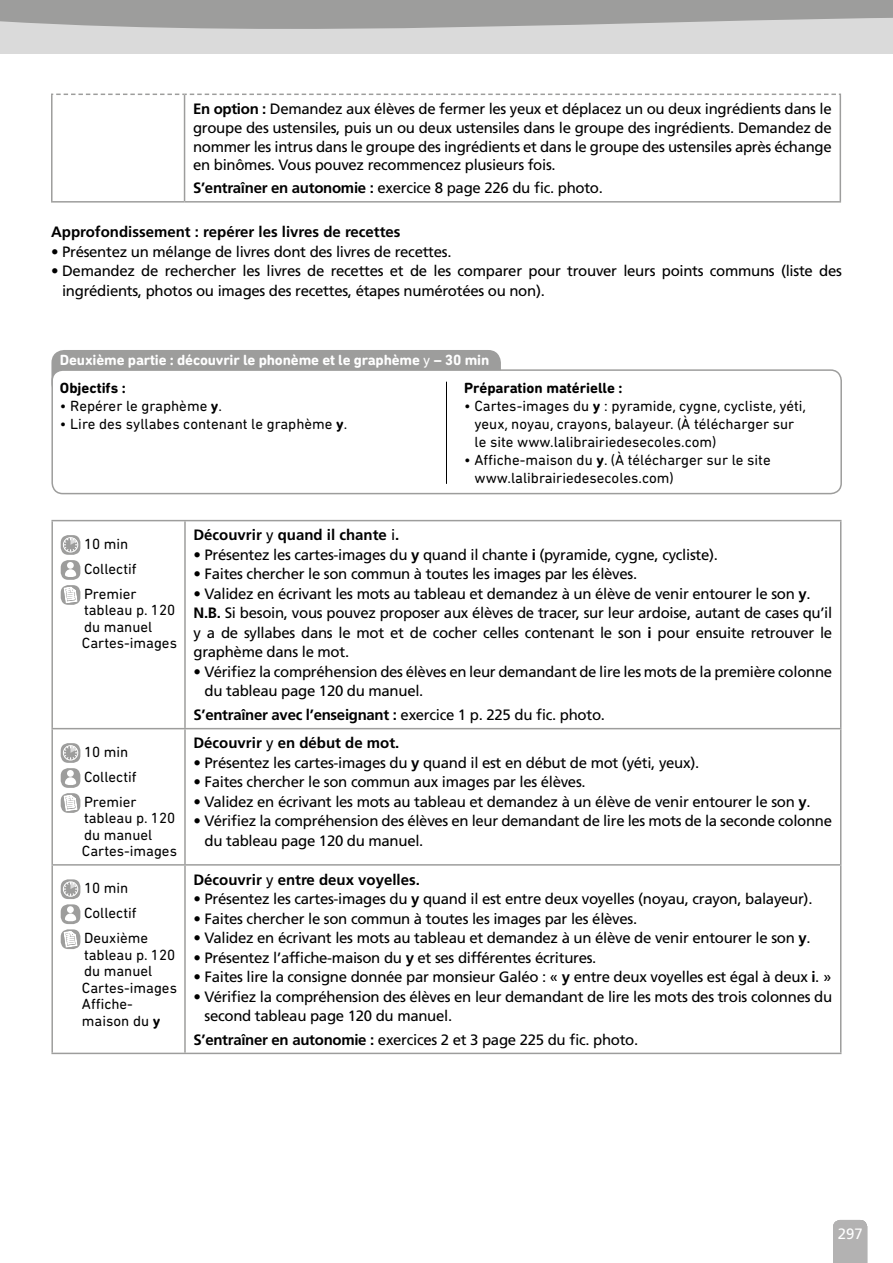
<style>
.page{position:relative;width:893px;height:1263px;background:#fff}
.page>*{position:absolute;margin:0;border:0;box-sizing:border-box;transform-origin:0 0}
.t1{font:15px/19.5px "Frutiger LT Std";letter-spacing:-.02em;color:#000}
.t2{font:15px/16.5px "DIN Next Rounded LT Pro";color:#000}
.t3{font:700 15px "Frutiger LT Std";color:#000}
.t4{font:700 15px "Frutiger LT Std";letter-spacing:-.02em;color:#000}
.t5{font:700 15px "DIN Next Rounded LT Pro";letter-spacing:-.01em;color:#fff}
.t6{font:700 15px "DIN Next Rounded LT Pro";color:#000}
.t7{font:15px "Frutiger LT Std";color:#fff}
.s1{font-weight:700}
.s2{font-weight:400}
</style>
<div class="page">
<div style="left:0;top:6px;width:893px;height:48px;background:#dadada"></div>
<svg style="left:0;top:13px;width:893px;height:16px"></svg>
<svg style="left:833px;top:1220px;width:34px;height:43px"></svg>
<div style="left:0;top:0;width:893px;height:13px;background:#9d9d9c"></div>
<svg style="left:51px;top:94px;width:790px;height:1px"></svg>
<hr style="left:51px;top:95px;width:2px;height:106px;background:#9d9d9c">
<hr style="left:184px;top:95px;width:1px;height:106px;background:#9d9d9c">
<hr style="left:840px;top:95px;width:1px;height:106px;background:#9d9d9c">
<hr style="left:51px;top:201px;width:134px;height:2px;background:#9d9d9c">
<hr style="left:185px;top:201px;width:656px;height:2px;background:#9d9d9c">
<div style="left:51px;top:350px;width:450px;height:47px;background:#9d9d9c;border-radius:13px"></div>
<div style="left:52px;top:370px;width:789px;height:124px;background:#fff;border-radius:11px"></div>
<div style="left:51px;top:369px;width:791px;height:125px;border:2px solid #9d9d9c;border-radius:11px"></div>
<svg style="left:53px;top:521px;width:787px;height:532px"></svg>
<hr style="left:51px;top:520px;width:134px;height:1px;background:#9d9d9c">
<hr style="left:51px;top:521px;width:2px;height:207px;background:#9d9d9c">
<hr style="left:185px;top:520px;width:656px;height:1px;background:#9d9d9c">
<hr style="left:184px;top:521px;width:2px;height:207px;background:#9d9d9c">
<hr style="left:840px;top:521px;width:1px;height:207px;background:#9d9d9c">
<hr style="left:51px;top:728px;width:134px;height:1px;background:#9d9d9c">
<hr style="left:51px;top:729px;width:2px;height:135px;background:#9d9d9c">
<hr style="left:185px;top:728px;width:656px;height:1px;background:#9d9d9c">
<hr style="left:184px;top:729px;width:2px;height:135px;background:#9d9d9c">
<hr style="left:840px;top:729px;width:1px;height:135px;background:#9d9d9c">
<hr style="left:51px;top:864px;width:134px;height:2px;background:#9d9d9c">
<hr style="left:51px;top:866px;width:2px;height:187px;background:#9d9d9c">
<hr style="left:185px;top:864px;width:656px;height:2px;background:#9d9d9c">
<hr style="left:184px;top:866px;width:2px;height:187px;background:#9d9d9c">
<hr style="left:840px;top:866px;width:1px;height:187px;background:#9d9d9c">
<hr style="left:51px;top:1053px;width:134px;height:1px;background:#9d9d9c">
<hr style="left:185px;top:1053px;width:656px;height:1px;background:#9d9d9c">
<svg style="left:61px;top:535px;width:19px;height:20px"></svg>
<div style="left:63px;top:537px;width:15px;height:15px;border:1px solid #fff;border-radius:50%"></div>
<svg style="left:63px;top:538px;width:15px;height:14px"></svg>
<div style="left:61px;top:560px;width:19px;height:20px;background:#9d9d9c;border-radius:8px"></div>
<div style="left:67px;top:562px;width:7px;height:7px;background:#fff;border-radius:50%"></div>
<svg style="left:65px;top:569px;width:11px;height:8px"></svg>
<div style="left:61px;top:585px;width:19px;height:20px;background:#9d9d9c;border-radius:8px"></div>
<svg style="left:63px;top:586px;width:15px;height:17px"></svg>
<div style="left:61px;top:743px;width:19px;height:20px;background:#9d9d9c;border-radius:8px"></div>
<div style="left:63px;top:745px;width:15px;height:15px;border:1px solid #fff;border-radius:50%"></div>
<svg style="left:63px;top:746px;width:15px;height:14px"></svg>
<div style="left:61px;top:768px;width:19px;height:20px;background:#9d9d9c;border-radius:8px"></div>
<div style="left:67px;top:770px;width:7px;height:7px;background:#fff;border-radius:50%"></div>
<svg style="left:65px;top:777px;width:11px;height:8px"></svg>
<div style="left:61px;top:793px;width:19px;height:20px;background:#9d9d9c;border-radius:8px"></div>
<svg style="left:63px;top:794px;width:15px;height:17px"></svg>
<div style="left:61px;top:879px;width:19px;height:20px;background:#9d9d9c;border-radius:8px"></div>
<div style="left:63px;top:881px;width:15px;height:16px;border:1px solid #fff;border-radius:50%"></div>
<svg style="left:63px;top:882px;width:15px;height:14px"></svg>
<div style="left:61px;top:904px;width:19px;height:20px;background:#9d9d9c;border-radius:8px"></div>
<div style="left:67px;top:906px;width:7px;height:7px;background:#fff;border-radius:50%"></div>
<svg style="left:65px;top:913px;width:11px;height:9px"></svg>
<div style="left:61px;top:929px;width:19px;height:20px;background:#9d9d9c;border-radius:8px"></div>
<svg style="left:63px;top:930px;width:15px;height:18px"></svg>
<hr style="left:446px;top:382px;width:1px;height:102px;background:#000">
<p class="t1" style="left:193px;top:100px;width:640px;line-height:18.8px;text-align:justify"><span class="s1">En option :</span> Demandez aux élèves de fermer les yeux et déplacez un ou deux ingrédients dans le groupe des ustensiles, puis un ou deux ustensiles dans le groupe des ingrédients. Demandez de nommer les intrus dans le groupe des ingrédients et dans le groupe des ustensiles après échange en binômes. Vous pouvez recommencez plusieurs fois.</p>
<p class="t1" style="left:193px;top:178px;width:411px"><span class="s1">S’entraîner en autonomie :</span> exercice 8 page 226 du fic. photo.</p>
<p class="t3" style="left:51px;top:223px;width:351px">Approfondissement : repérer les livres de recettes</p>
<p class="t1" style="left:51px;top:242px;width:402px">• Présentez un mélange de livres dont des livres de recettes.</p>
<p class="t1" style="left:62px;top:261px;width:781px;text-indent:-11px">• Demandez de rechercher les livres de recettes et de les comparer pour trouver leurs points communs (liste des ingrédients, photos ou images des recettes, étapes numérotées ou non).</p>
<p class="t5" style="left:60px;top:352px;width:431px">Deuxième partie : découvrir le phonème et le graphème <span class="s2">y</span> – 30 min</p>
<p class="t6" style="left:60px;top:379px;width:67px">Objectifs :</p>
<p class="t2" style="left:60px;top:397px;width:164px">• Repérer le graphème <span class="s1">y</span>.</p>
<p class="t2" style="left:60px;top:415px;width:289px">• Lire des syllabes contenant le graphème <span class="s1">y</span>.</p>
<p class="t6" style="left:464px;top:379px;width:160px">Préparation matérielle :</p>
<p class="t2" style="left:474px;top:397px;width:333px;line-height:18px;text-indent:-10px">• Cartes-images du <span class="s1">y</span> : pyramide, cygne, cycliste, yéti, yeux, noyau, crayons, balayeur. (À télécharger sur le site www.lalibrairiedesecoles.com)</p>
<p class="t2" style="left:474px;top:451px;width:298px;line-height:18px;text-indent:-10px">• Affiche-maison du <span class="s1">y</span>. (À télécharger sur le site www.lalibrairiedesecoles.com)</p>
<p class="t2" style="left:84px;top:531px;width:54px;line-height:25px">10 min<br>Collectif<br>Premier</p>
<p class="t2" style="left:82px;top:602px;width:97px">tableau p. 120 du manuel<br>Cartes-images</p>
<p class="t2" style="left:84px;top:739px;width:54px;line-height:25px">10 min<br>Collectif<br>Premier</p>
<p class="t2" style="left:82px;top:810px;width:97px">tableau p. 120 du manuel<br>Cartes-images</p>
<p class="t2" style="left:84px;top:875px;width:66px;line-height:25px">10 min<br>Collectif<br>Deuxième</p>
<p class="t2" style="left:82px;top:946px;width:97px">tableau p. 120 du manuel<br>Cartes-images<br>Affiche&shy;maison du <span class="s1">y</span></p>
<p class="t3" style="left:193px;top:526px;width:207px">Découvrir <span class="s2">y</span> quand il chante <span class="s2">i</span>.</p>
<p class="t1" style="left:193px;top:545px;width:526px">• Présentez les cartes-images du <span class="s1">y</span> quand il chante <span class="s1">i</span> (pyramide, cygne, cycliste).</p>
<p class="t1" style="left:193px;top:564px;width:445px">• Faites chercher le son commun à toutes les images par les élèves.</p>
<p class="t1" style="left:193px;top:584px;width:640px">• Validez en écrivant les mots au tableau et demandez à un élève de venir entourer le son <span class="s1">y</span>.<br><span class="s1">N.B.</span> Si besoin, vous pouvez proposer aux élèves de tracer, sur leur ardoise, autant de cases qu’il y a de syllabes dans le mot et de cocher celles contenant le son <span class="s1">i</span> pour ensuite retrouver le graphème dans le mot.</p>
<p class="t1" style="left:205px;top:662px;width:629px;text-indent:-11px">• Vérifiez la compréhension des élèves en leur demandant de lire les mots de la première colonne du tableau page 120 du manuel.</p>
<p class="t4" style="left:193px;top:706px;width:413px">S’entraîner avec l’enseignant : <span class="s2">exercice 1 p. 225 du fic. photo.</span></p>
<p class="t3" style="left:193px;top:734px;width:207px">Découvrir <span class="s2">y</span> en début de mot.</p>
<p class="t1" style="left:193px;top:753px;width:507px">• Présentez les cartes-images du <span class="s1">y</span> quand il est en début de mot (yéti, yeux).</p>
<p class="t1" style="left:193px;top:772px;width:394px">• Faites chercher le son commun aux images par les élèves.</p>
<p class="t1" style="left:193px;top:792px;width:619px">• Validez en écrivant les mots au tableau et demandez à un élève de venir entourer le son <span class="s1">y</span>.</p>
<p class="t1" style="left:205px;top:811px;width:629px;text-indent:-11px">• Vérifiez la compréhension des élèves en leur demandant de lire les mots de la seconde colonne du tableau page 120 du manuel.</p>
<p class="t3" style="left:193px;top:871px;width:228px">Découvrir <span class="s2">y</span> entre deux voyelles.</p>
<p class="t1" style="left:193px;top:889px;width:620px">• Présentez les cartes-images du <span class="s1">y</span> quand il est entre deux voyelles (noyau, crayon, balayeur).</p>
<p class="t1" style="left:193px;top:909px;width:445px">• Faites chercher le son commun à toutes les images par les élèves.</p>
<p class="t1" style="left:193px;top:928px;width:619px">• Validez en écrivant les mots au tableau et demandez à un élève de venir entourer le son <span class="s1">y</span>.</p>
<p class="t1" style="left:193px;top:948px;width:404px">• Présentez l’affiche-maison du <span class="s1">y</span> et ses différentes écritures.</p>
<p class="t1" style="left:193px;top:967px;width:639px">• Faites lire la consigne donnée par monsieur Galéo : « <span class="s1">y</span> entre deux voyelles est égal à deux <span class="s1">i</span>. »</p>
<p class="t1" style="left:205px;top:987px;width:629px;text-indent:-11px">• Vérifiez la compréhension des élèves en leur demandant de lire les mots des trois colonnes du second tableau page 120 du manuel.</p>
<p class="t1" style="left:193px;top:1030px;width:446px"><span class="s1">S’entraîner en autonomie :</span> exercices 2 et 3 page 225 du fic. photo.</p>
<p class="t7" style="left:838px;top:1224px;width:27px">297</p>
</div>
